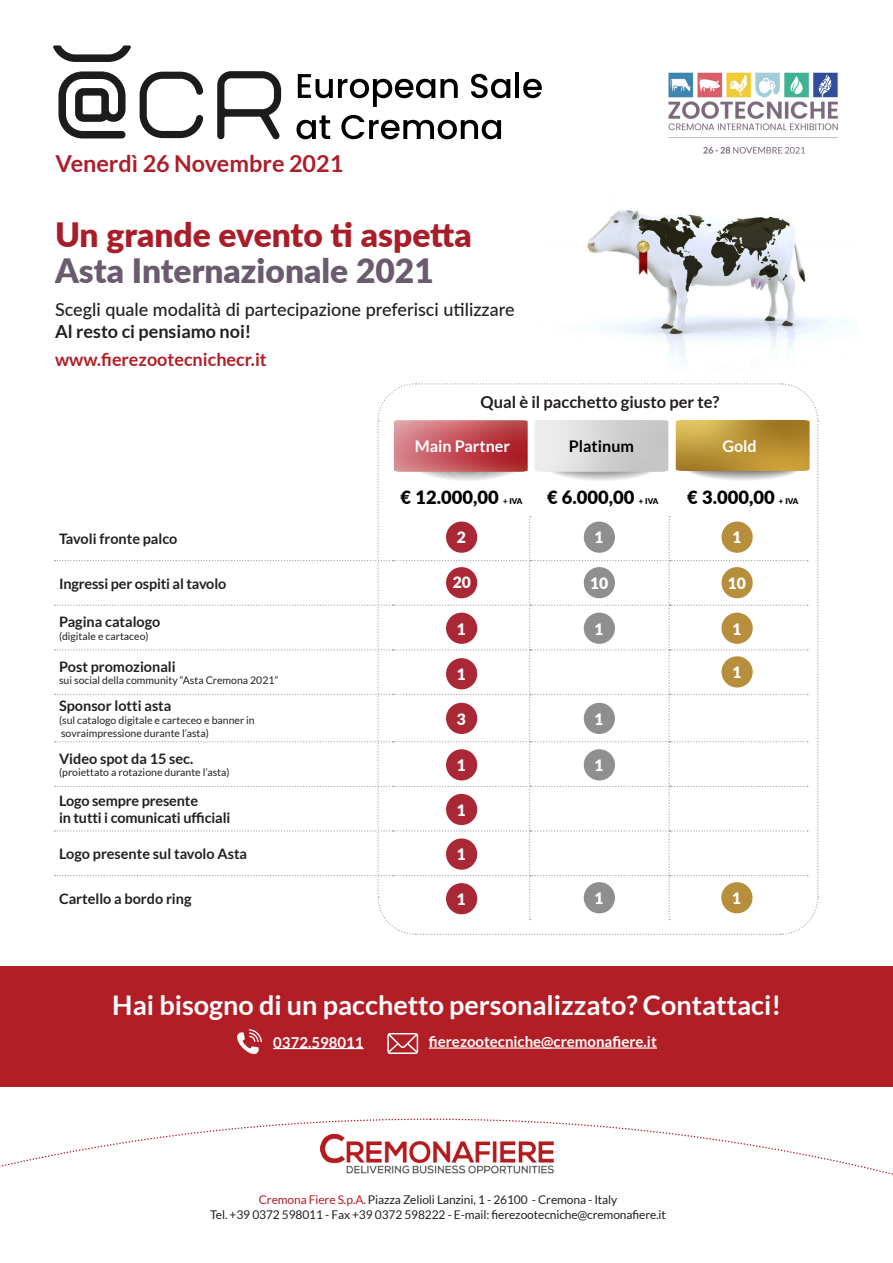
<style>
.page{position:relative;width:893px;height:1263px;background:#fff}
.page>*{position:absolute;margin:0;border:0;box-sizing:border-box;transform-origin:0 0}
.t1{font:900 33.6px "Lato";color:#a91d29}
.t2{font:900 33.6px "Lato";color:#6a5b6e}
.t3{font:700 27px "Lato";color:#fff}
.t4{font:700 23.4px "Lato";color:#ad1e29}
.t5{font:900 18.3px "Lato";color:#000}
.t6{font:500 18px "Lato";color:#231f20}
.t7{font:700 18px "Lato";color:#b21e26}
.t8{font:700 18px "Lato";color:#231f20}
.t9{font:700 16.5px "Lato";color:#231f20}
.t10{font:700 16.05px "Lato";color:#fff}
.t11{font:700 16.05px "Lato";color:#000}
.t12{font:900 15.75px "Lato";color:#fff}
.t13{font:700 15px "Lato";color:#fff}
.t14{font:700 14.4px/17.2px "Lato";color:#231f20}
.t15{font:12px/14.4px "Lato";letter-spacing:-.01em;color:#231f20;text-align:center}
.t16{font:10.5px/12.6px "Lato";color:#231f20}
.t17{font:900 7.8px "Lato";letter-spacing:-.03em;color:#000}
.s1{color:#b21e26}
</style>
<div class="page">
<img style="left:582px;top:210px;width:266px;height:155px">
<svg style="left:0;top:1118px;width:893px;height:57px"></svg>
<div style="left:0;top:966px;width:893px;height:120px;background:#b21e26"></div>
<hr style="left:273px;top:1048px;width:91px;height:1px;background:#fff">
<svg style="left:237px;top:1029px;width:25px;height:25px"></svg>
<hr style="left:429px;top:1047px;width:228px;height:2px;background:#fff">
<svg style="left:387px;top:1033px;width:31px;height:21px"></svg>
<svg style="left:54px;top:383px;width:765px;height:552px"></svg>
<div style="left:721px;top:521px;width:32px;height:32px;background:#b68e3c;border-radius:50%"></div>
<div style="left:584px;top:521px;width:31px;height:32px;background:#8f8f8f;border-radius:50%"></div>
<div style="left:446px;top:521px;width:31px;height:32px;background:#aa2835;border-radius:50%"></div>
<div style="left:721px;top:567px;width:32px;height:31px;background:#b68e3c;border-radius:50%"></div>
<div style="left:584px;top:567px;width:31px;height:31px;background:#8f8f8f;border-radius:50%"></div>
<div style="left:446px;top:567px;width:31px;height:31px;background:#aa2835;border-radius:50%"></div>
<div style="left:721px;top:613px;width:32px;height:31px;background:#b68e3c;border-radius:50%"></div>
<div style="left:584px;top:613px;width:31px;height:31px;background:#8f8f8f;border-radius:50%"></div>
<div style="left:446px;top:613px;width:31px;height:31px;background:#aa2835;border-radius:50%"></div>
<div style="left:721px;top:656px;width:32px;height:31px;background:#b68e3c;border-radius:50%"></div>
<div style="left:584px;top:703px;width:31px;height:31px;background:#8f8f8f;border-radius:50%"></div>
<div style="left:446px;top:703px;width:31px;height:31px;background:#aa2835;border-radius:50%"></div>
<div style="left:446px;top:658px;width:31px;height:31px;background:#aa2835;border-radius:50%"></div>
<div style="left:446px;top:749px;width:31px;height:31px;background:#aa2835;border-radius:50%"></div>
<div style="left:584px;top:749px;width:31px;height:31px;background:#8f8f8f;border-radius:50%"></div>
<div style="left:446px;top:794px;width:31px;height:31px;background:#aa2835;border-radius:50%"></div>
<div style="left:446px;top:838px;width:31px;height:32px;background:#aa2835;border-radius:50%"></div>
<div style="left:446px;top:883px;width:31px;height:31px;background:#aa2835;border-radius:50%"></div>
<div style="left:584px;top:882px;width:31px;height:31px;background:#8f8f8f;border-radius:50%"></div>
<div style="left:721px;top:882px;width:31px;height:31px;background:#b68e3c;border-radius:50%"></div>
<img style="left:668px;top:72px;width:170px;height:82px">
<svg style="left:298px;top:74px;width:160px;height:33px"></svg>
<svg style="left:471px;top:74px;width:39px;height:24px"></svg>
<hr style="left:515px;top:73px;width:4px;height:25px;background:#000">
<svg style="left:523px;top:79px;width:19px;height:19px"></svg>
<svg style="left:296px;top:115px;width:34px;height:24px"></svg>
<svg style="left:341px;top:115px;width:160px;height:24px"></svg>
<svg style="left:140px;top:72px;width:63px;height:66px"></svg>
<svg style="left:217px;top:71px;width:64px;height:69px"></svg>
<svg style="left:58px;top:71px;width:67px;height:67px"></svg>
<svg style="left:53px;top:45px;width:78px;height:17px"></svg>
<h3 class="t4" style="left:56px;top:150px;width:289px">Venerdì 26 Novembre 2021</h3>
<h1 class="t1" style="left:55px;top:210px;width:418px">Un grande evento ti aspetta</h1>
<h1 class="t2" style="left:55px;top:246px;width:380px">Asta Internazionale 2021</h1>
<p class="t6" style="left:55px;top:297px;width:461px">Scegli quale modalità di partecipazione preferisci utilizzare</p>
<p class="t8" style="left:55px;top:321px;width:198px">Al resto ci pensiamo noi!</p>
<p class="t7" style="left:55px;top:349px;width:213px">www.fierezootecnichecr.it</p>
<p class="t14" style="left:59px;top:530px;width:120px">Tavoli fronte palco</p>
<p class="t14" style="left:59px;top:575px;width:169px">Ingressi per ospiti al tavolo</p>
<p class="t14" style="left:59px;top:613px;width:103px">Pagina catalogo</p>
<p class="t16" style="left:59px;top:629px;width:91px">(digitale e cartaceo)</p>
<p class="t14" style="left:59px;top:658px;width:118px">Post promozionali</p>
<p class="t16" style="left:59px;top:674px;width:221px">sui social della community “Asta Cremona 2021”</p>
<p class="t14" style="left:59px;top:697px;width:114px">Sponsor lotti asta</p>
<p class="t16" style="left:59px;top:714px;width:197px">(sul catalogo digitale e carteceo e banner in sovraimpressione durante l’asta)</p>
<p class="t14" style="left:59px;top:749px;width:136px">Video spot da 15 sec.</p>
<p class="t16" style="left:59px;top:766px;width:172px">(proiettato a rotazione durante l’asta)</p>
<p class="t14" style="left:59px;top:792px;width:173px">Logo sempre presente<br>in tutti i comunicati ufficiali</p>
<p class="t14" style="left:59px;top:845px;width:190px">Logo presente sul tavolo Asta</p>
<p class="t14" style="left:59px;top:890px;width:134px">Cartello a bordo ring</p>
<p class="t9" style="left:481px;top:392px;width:240px">Qual è il pacchetto giusto per te?</p>
<p class="t10" style="left:415px;top:437px;width:97px">Main Partner</p>
<p class="t11" style="left:569px;top:437px;width:67px">Platinum</p>
<p class="t10" style="left:722px;top:436px;width:36px">Gold</p>
<p class="t5" style="left:400px;top:484px;width:100px">€ 12.000,00</p>
<p class="t17" style="left:503px;top:495px;width:21px">+ IVA</p>
<p class="t5" style="left:547px;top:484px;width:89px">€ 6.000,00</p>
<p class="t17" style="left:639px;top:495px;width:21px">+ IVA</p>
<p class="t5" style="left:687px;top:484px;width:89px">€ 3.000,00</p>
<p class="t17" style="left:779px;top:495px;width:21px">+ IVA</p>
<p class="t12" style="left:457px;top:526px;width:11px">2</p>
<p class="t12" style="left:595px;top:526px;width:11px">1</p>
<p class="t12" style="left:732px;top:526px;width:11px">1</p>
<p class="t12" style="left:453px;top:570px;width:20px">20</p>
<p class="t12" style="left:590px;top:571px;width:20px">10</p>
<p class="t12" style="left:728px;top:571px;width:20px">10</p>
<p class="t12" style="left:457px;top:617px;width:11px">1</p>
<p class="t12" style="left:595px;top:617px;width:11px">1</p>
<p class="t12" style="left:732px;top:617px;width:11px">1</p>
<p class="t12" style="left:732px;top:661px;width:11px">1</p>
<p class="t12" style="left:457px;top:707px;width:11px">3</p>
<p class="t12" style="left:595px;top:707px;width:11px">1</p>
<p class="t12" style="left:457px;top:662px;width:11px">1</p>
<p class="t12" style="left:457px;top:754px;width:11px">1</p>
<p class="t12" style="left:595px;top:754px;width:11px">1</p>
<p class="t12" style="left:457px;top:798px;width:11px">1</p>
<p class="t12" style="left:457px;top:843px;width:11px">1</p>
<p class="t12" style="left:457px;top:887px;width:11px">1</p>
<p class="t12" style="left:595px;top:886px;width:11px">1</p>
<p class="t12" style="left:732px;top:886px;width:11px">1</p>
<h2 class="t3" style="left:112px;top:989px;width:670px">Hai bisogno di un pacchetto personalizzato? Contattaci!</h2>
<p class="t13" style="left:273px;top:1033px;width:92px">0372.598011</p>
<p class="t13" style="left:429px;top:1033px;width:229px">fierezootecniche@cremonafiere.it</p>
<p class="t15" style="left:210px;top:1193px;width:457px"><span class="s1">Cremona Fiere S.p.A.</span> Piazza Zelioli Lanzini, 1 - 26100 - Cremona - Italy<br>Tel. +39 0372 598011 - Fax +39 0372 598222 - E-mail: fierezootecniche@cremonafiere.it</p>
</div>
